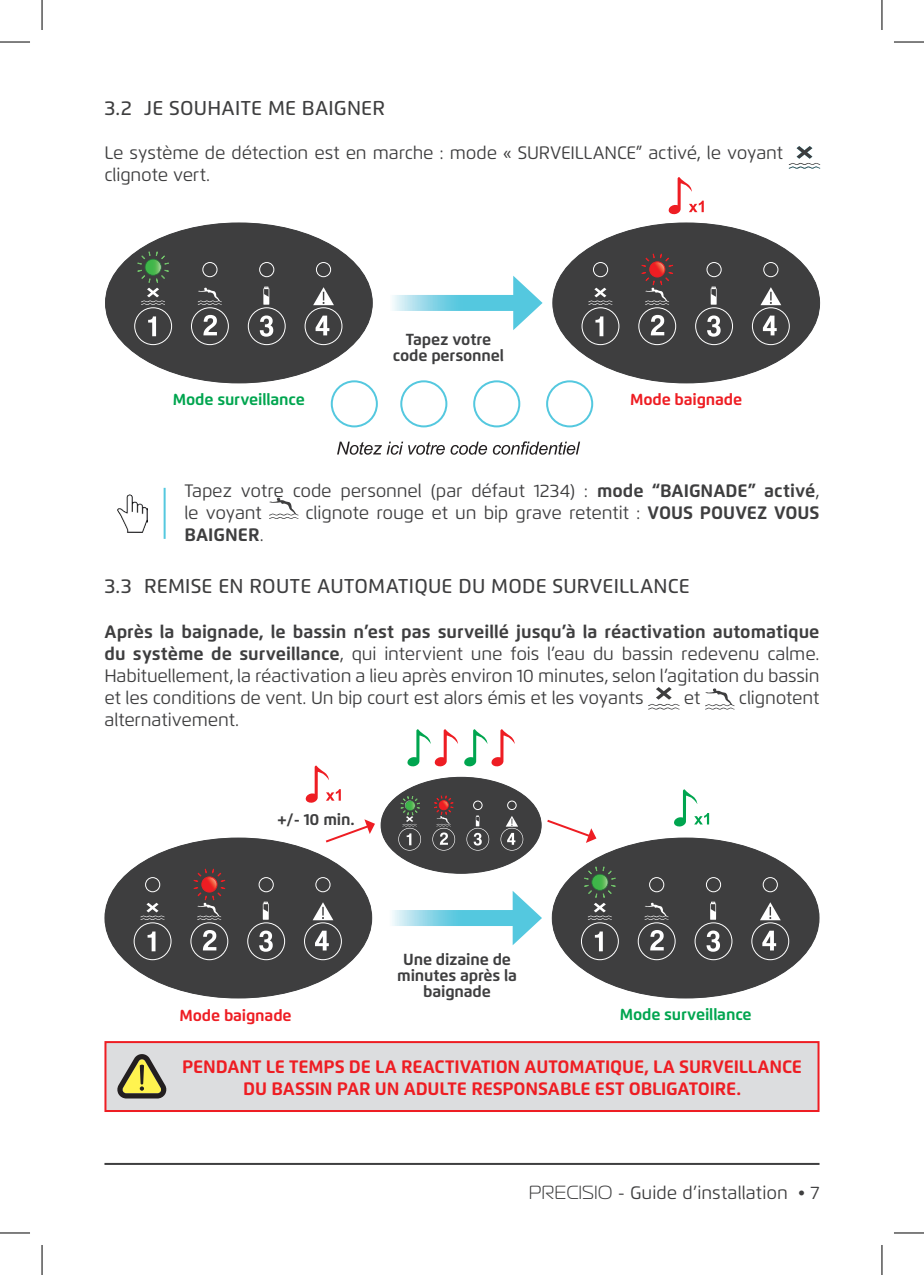
<style>
.page{position:relative;width:924px;height:1275px;background:#fff}
.page>*{position:absolute;margin:0;border:0;box-sizing:border-box;transform-origin:0 0}
.t1{font:500 20px "Flexo";letter-spacing:.01em;color:#3e3e3f}
.t2{font:18px/22px "Flexo";letter-spacing:-.01em;color:#3e3e3f}
.t3{font:700 18px/22px "Flexo";letter-spacing:-.01em;color:#ee1d23;text-align:center}
.t4{font:700 18px "Flexo";color:#3e3e3f}
.t5{font:700 16px/16px "Flexo";letter-spacing:-.01em;color:#3e3e3f;text-align:center}
.t6{font:700 16px "Flexo";letter-spacing:-.01em;color:#00a54f}
.t7{font:700 16px "Flexo";letter-spacing:-.01em;color:#ee1d23}
.s1{font-weight:700}
.s2{font-weight:400}
.s3{font-family:"Magistral";font-weight:300;font-size:19px}
</style>
<div class="page">
<hr style="left:104px;top:1163px;width:715px;height:2px;background:#3e3e3f">
<div style="left:105px;top:1042px;width:713px;height:69px;background:#dcdddf"></div>
<div style="left:104px;top:1041px;width:715px;height:71px;border:2px solid #ee1d23"></div>
<div style="left:105px;top:222px;width:267px;height:161px;background:#3e3e3f;border:1px solid #3e3e3f;border-radius:50%"></div>
<div style="left:202px;top:262px;width:15px;height:15px;border:1px solid #fff;border-radius:50%"></div>
<div style="left:259px;top:262px;width:15px;height:15px;border:1px solid #fff;border-radius:50%"></div>
<div style="left:316px;top:262px;width:15px;height:15px;border:1px solid #fff;border-radius:50%"></div>
<svg style="left:191px;top:288px;width:38px;height:57px"></svg>
<svg style="left:248px;top:287px;width:37px;height:58px"></svg>
<svg style="left:304px;top:287px;width:38px;height:58px"></svg>
<svg style="left:134px;top:251px;width:38px;height:94px"></svg>
<div style="left:552px;top:222px;width:267px;height:161px;background:#3e3e3f;border:1px solid #3e3e3f;border-radius:50%"></div>
<div style="left:593px;top:262px;width:14px;height:15px;border:1px solid #fff;border-radius:50%"></div>
<div style="left:706px;top:262px;width:15px;height:15px;border:1px solid #fff;border-radius:50%"></div>
<div style="left:763px;top:262px;width:14px;height:15px;border:1px solid #fff;border-radius:50%"></div>
<svg style="left:581px;top:288px;width:38px;height:57px"></svg>
<svg style="left:695px;top:287px;width:37px;height:58px"></svg>
<svg style="left:751px;top:287px;width:38px;height:58px"></svg>
<svg style="left:638px;top:253px;width:38px;height:92px"></svg>
<svg style="left:649px;top:262px;width:15px;height:15px"></svg>
<div style="left:649px;top:261px;width:15px;height:16px;border:1px solid #ee1d23;border-radius:50%"></div>
<svg style="left:392px;top:295px;width:121px;height:16px"></svg>
<svg style="left:513px;top:276px;width:29px;height:54px"></svg>
<svg style="left:788px;top:146px;width:31px;height:23px"></svg>
<svg style="left:648px;top:687px;width:31px;height:22px"></svg>
<svg style="left:705px;top:688px;width:29px;height:21px"></svg>
<svg style="left:668px;top:177px;width:35px;height:38px"></svg>
<svg style="left:269px;top:498px;width:29px;height:21px"></svg>
<hr style="left:163px;top:488px;width:2px;height:51px;background:#54c8df">
<img style="left:117px;top:494px;width:30px;height:38px">
<svg style="left:674px;top:789px;width:34px;height:38px"></svg>
<div style="left:104px;top:837px;width:268px;height:161px;background:#3e3e3f;border:1px solid #3e3e3f;border-radius:50%"></div>
<div style="left:145px;top:877px;width:15px;height:15px;border:1px solid #fff;border-radius:50%"></div>
<div style="left:259px;top:877px;width:14px;height:15px;border:1px solid #fff;border-radius:50%"></div>
<div style="left:315px;top:877px;width:15px;height:15px;border:1px solid #fff;border-radius:50%"></div>
<svg style="left:134px;top:902px;width:37px;height:58px"></svg>
<svg style="left:247px;top:901px;width:38px;height:59px"></svg>
<svg style="left:304px;top:902px;width:38px;height:58px"></svg>
<svg style="left:190px;top:868px;width:38px;height:92px"></svg>
<svg style="left:202px;top:877px;width:15px;height:15px"></svg>
<div style="left:201px;top:876px;width:16px;height:16px;border:1px solid #ee1d23;border-radius:50%"></div>
<div style="left:551px;top:837px;width:268px;height:161px;background:#3e3e3f;border:1px solid #3e3e3f;border-radius:50%"></div>
<div style="left:649px;top:877px;width:14px;height:15px;border:1px solid #fff;border-radius:50%"></div>
<div style="left:705px;top:877px;width:15px;height:15px;border:1px solid #fff;border-radius:50%"></div>
<div style="left:762px;top:877px;width:15px;height:15px;border:1px solid #fff;border-radius:50%"></div>
<svg style="left:637px;top:902px;width:38px;height:58px"></svg>
<svg style="left:694px;top:901px;width:38px;height:59px"></svg>
<svg style="left:751px;top:902px;width:37px;height:58px"></svg>
<svg style="left:580px;top:866px;width:38px;height:94px"></svg>
<svg style="left:392px;top:910px;width:120px;height:16px"></svg>
<svg style="left:512px;top:891px;width:29px;height:54px"></svg>
<div style="left:380px;top:777px;width:161px;height:96px;background:#3e3e3f;border:1px solid #3e3e3f;border-radius:50%"></div>
<div style="left:473px;top:801px;width:9px;height:8px;border:1px solid #fff;border-radius:50%"></div>
<div style="left:507px;top:801px;width:9px;height:8px;border:1px solid #fff;border-radius:50%"></div>
<svg style="left:466px;top:815px;width:23px;height:35px"></svg>
<svg style="left:500px;top:816px;width:23px;height:34px"></svg>
<svg style="left:432px;top:796px;width:23px;height:54px"></svg>
<div style="left:439px;top:800px;width:9px;height:10px;border:1px solid #ee1d23;border-radius:50%"></div>
<svg style="left:398px;top:796px;width:23px;height:54px"></svg>
<svg style="left:325px;top:819px;width:50px;height:24px"></svg>
<svg style="left:547px;top:819px;width:49px;height:24px"></svg>
<svg style="left:305px;top:765px;width:36px;height:38px"></svg>
<svg style="left:407px;top:729px;width:107px;height:38px"></svg>
<div style="left:330px;top:380px;width:47px;height:47px;border:2px solid #54c8df;border-radius:50%"></div>
<div style="left:400px;top:380px;width:47px;height:47px;border:2px solid #54c8df;border-radius:50%"></div>
<div style="left:473px;top:380px;width:47px;height:47px;border:2px solid #54c8df;border-radius:50%"></div>
<div style="left:546px;top:380px;width:47px;height:47px;border:2px solid #54c8df;border-radius:50%"></div>
<svg style="left:337px;top:441px;width:243px;height:14px"></svg>
<svg style="left:117px;top:1054px;width:49px;height:44px"></svg>
<hr style="left:0;top:42px;width:30px;height:1px;background:#000">
<hr style="left:893px;top:42px;width:30px;height:1px;background:#000">
<hr style="left:0;top:1232px;width:30px;height:1px;background:#000">
<hr style="left:893px;top:1232px;width:30px;height:1px;background:#000">
<hr style="left:42px;top:0;width:1px;height:30px;background:#000">
<hr style="left:42px;top:1245px;width:1px;height:30px;background:#000">
<hr style="left:881px;top:0;width:1px;height:30px;background:#000">
<hr style="left:881px;top:1245px;width:1px;height:30px;background:#000">
<p class="t1" style="left:104px;top:95px;width:282px">3.2 JE SOUHAITE ME BAIGNER</p>
<p class="t2" style="left:104px;top:141px;width:680px">Le système de détection est en marche : mode « SURVEILLANCE” activé, le voyant clignote vert.</p>
<p class="t5" style="left:393px;top:331px;width:112px">Tapez votre code personnel</p>
<p class="t6" style="left:173px;top:390px;width:133px">Mode surveillance</p>
<p class="t7" style="left:630px;top:390px;width:114px">Mode baignade</p>
<p class="t2" style="left:184px;top:480px;width:636px">Tapez votre code personnel (par défaut 1234) : <span class="s1">mode “BAIGNADE” activé</span>, le voyant</p>
<p class="t2" style="left:305px;top:502px;width:515px">clignote rouge et un bip grave retentit : <span class="s1">VOUS POUVEZ VOUS</span></p>
<p class="t4" style="left:184px;top:523px;width:81px">BAIGNER<span class="s2">.</span></p>
<p class="t1" style="left:104px;top:574px;width:586px">3.3 REMISE EN ROUTE AUTOMATIQUE DU MODE SURVEILLANCE</p>
<p class="t2" style="left:104px;top:620px;width:716px;text-align:justify"><span class="s1">Après la baignade, le bassin n’est pas surveillé jusqu’à la réactivation automatique du système de surveillance</span>, qui intervient une fois l’eau du bassin redevenu calme.<br>Habituellement, la réactivation a lieu après environ 10 minutes, selon l’agitation du bassin et les conditions de vent. Un bip court est alors émis et les voyants</p>
<p class="t2" style="left:683px;top:686px;width:18px">et</p>
<p class="t2" style="left:738px;top:686px;width:82px">clignotent</p>
<p class="t2" style="left:104px;top:708px;width:136px">alternativement.</p>
<p class="t5" style="left:277px;top:811px;width:79px">+/- 10 min.</p>
<p class="t5" style="left:397px;top:951px;width:121px">Une dizaine de minutes après la baignade</p>
<p class="t7" style="left:179px;top:1006px;width:114px">Mode baignade</p>
<p class="t6" style="left:619px;top:1004px;width:133px">Mode surveillance</p>
<p class="t3" style="left:182px;top:1055px;width:621px">PENDANT LE TEMPS DE LA REACTIVATION AUTOMATIQUE, LA SURVEILLANCE<br>DU BASSIN PAR UN ADULTE RESPONSABLE EST OBLIGATOIRE.</p>
<p class="t2" style="left:528px;top:1181px;width:292px"><span class="s3">PRECISIO</span> - Guide d’installation • 7</p>
</div>
